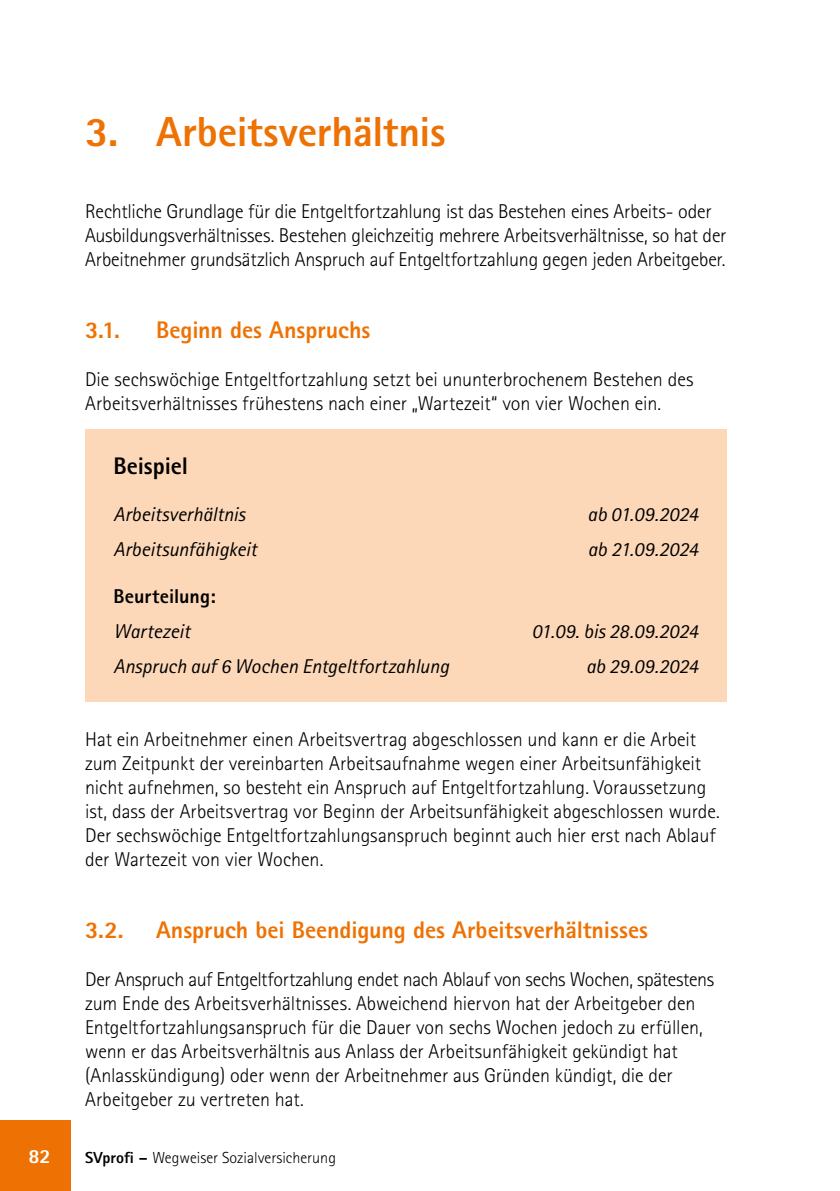
<style>
.page{position:relative;width:840px;height:1191px;background:#fff}
.page>*{position:absolute;margin:0;border:0;box-sizing:border-box;transform-origin:0 0}
.t1{font:800 42px "Rotis Sans Serif Std";letter-spacing:-.005em;color:#ee7203}
.t2{font:800 24px "Rotis Sans Serif Std";color:#ee7203}
.t3{font:800 24px "Rotis Sans Serif Std";letter-spacing:-.005em;color:#000}
.t4{font:300 20px/24px "Rotis Sans Serif Std";letter-spacing:-.005em;color:#000}
.t5{font:italic 20px "Rotis Sans Serif Std";letter-spacing:-.005em;color:#000}
.t6{font:800 20px "Rotis Sans Serif Std";color:#000}
.t7{font:800 20px "Rotis Sans Serif Std";color:#fff}
.t8{font:300 16px "Rotis Sans Serif Std";color:#000}
.s1{font-weight:800}
</style>
<div class="page">
<div style="left:0;top:1120px;width:71px;height:71px;background:#ee7203"></div>
<div style="left:85px;top:429px;width:641px;height:273px;background:#fcd8b9"></div>
<h1 class="t1" style="left:85px;top:105px;width:362px">3. Arbeitsverhältnis</h1>
<p class="t4" style="left:85px;top:199px;width:642px">Rechtliche Grundlage für die Entgeltfortzahlung ist das Bestehen eines Arbeits- oder<br>Ausbildungsverhältnisses. Bestehen gleichzeitig mehrere Arbeitsverhältnisse, so hat der<br>Arbeitnehmer grundsätzlich Anspruch auf Entgeltfortzahlung gegen jeden Arbeitgeber.</p>
<p class="t2" style="left:85px;top:314px;width:36px">3.1.</p>
<p class="t2" style="left:156px;top:314px;width:216px">Beginn des Anspruchs</p>
<p class="t4" style="left:85px;top:367px;width:609px">Die sechswöchige Entgeltfortzahlung setzt bei ununterbrochenem Bestehen des<br>Arbeitsverhältnisses frühestens nach einer „Wartezeit“ von vier Wochen ein.</p>
<p class="t3" style="left:113px;top:450px;width:76px">Beispiel</p>
<p class="t5" style="left:113px;top:502px;width:133px">Arbeitsverhältnis</p>
<p class="t5" style="left:587px;top:502px;width:112px">ab 01.09.2024</p>
<p class="t5" style="left:113px;top:537px;width:145px">Arbeitsunfähigkeit</p>
<p class="t5" style="left:587px;top:537px;width:112px">ab 21.09.2024</p>
<p class="t6" style="left:113px;top:583px;width:103px">Beurteilung:</p>
<p class="t5" style="left:113px;top:619px;width:78px">Wartezeit</p>
<p class="t5" style="left:531px;top:619px;width:168px">01.09. bis 28.09.2024</p>
<p class="t5" style="left:113px;top:655px;width:337px">Anspruch auf 6 Wochen Entgeltfortzahlung</p>
<p class="t5" style="left:585px;top:655px;width:113px">ab 29.09.2024</p>
<p class="t4" style="left:85px;top:727px;width:636px">Hat ein Arbeitnehmer einen Arbeitsvertrag abgeschlossen und kann er die Arbeit zum Zeitpunkt der vereinbarten Arbeitsaufnahme wegen einer Arbeitsunfähigkeit nicht aufnehmen, so besteht ein Anspruch auf Entgeltfortzahlung. Voraussetzung ist, dass der Arbeitsvertrag vor Beginn der Arbeitsunfähigkeit abgeschlossen wurde.<br>Der sechswöchige Entgeltfortzahlungsanspruch beginnt auch hier erst nach Ablauf der Wartezeit von vier Wochen.</p>
<p class="t2" style="left:85px;top:914px;width:40px">3.2.</p>
<p class="t2" style="left:156px;top:914px;width:493px">Anspruch bei Beendigung des Arbeitsverhältnisses</p>
<p class="t4" style="left:85px;top:967px;width:630px">Der Anspruch auf Entgeltfortzahlung endet nach Ablauf von sechs Wochen, spätestens zum Ende des Arbeitsverhältnisses. Abweichend hiervon hat der Arbeitgeber den Entgeltfortzahlungsanspruch für die Dauer von sechs Wochen jedoch zu erfüllen, wenn er das Arbeitsverhältnis aus Anlass der Arbeitsunfähigkeit gekündigt hat (Anlasskündigung) oder wenn der Arbeitnehmer aus Gründen kündigt, die der Arbeitgeber zu vertreten hat.</p>
<p class="t7" style="left:28px;top:1143px;width:24px">82</p>
<p class="t8" style="left:85px;top:1148px;width:252px"><span class="s1">SVprofi –</span> Wegweiser Sozialversicherung</p>
</div>
